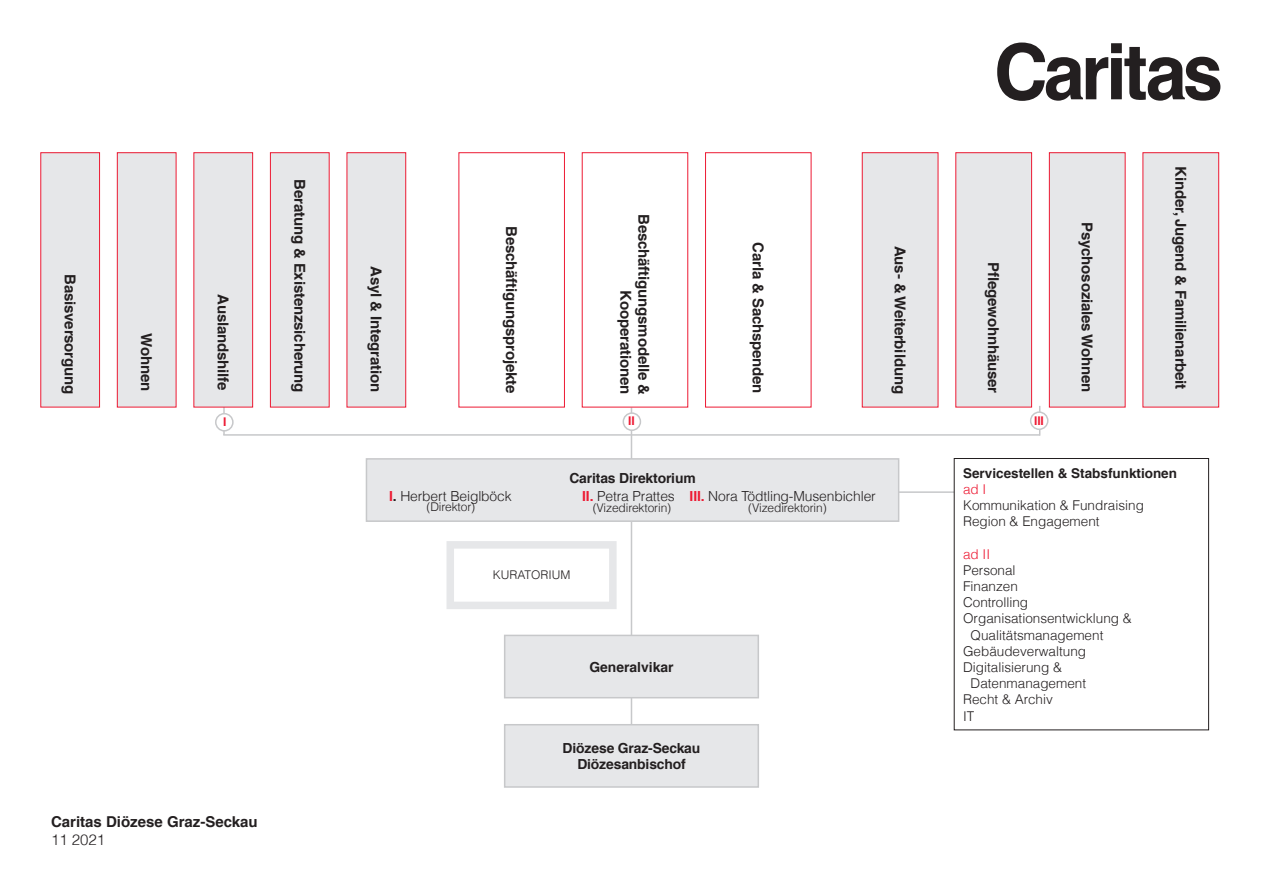
<style>
.page{position:relative;width:1263px;height:893px;background:#fff}
.page>*{position:absolute;margin:0;border:0;box-sizing:border-box;transform-origin:0 0}
.t1{font:700 15px "Helveticafor Caritas";letter-spacing:-.01em;color:#231f20}
.t2{font:300 15px "Helveticafor Caritas";color:#231f20}
.t3{font:700 13.8px/16.6px "Helveticafor Caritas";letter-spacing:-.01em;color:#231f20;text-align:center}
.t4{font:300 13.8px "Helveticafor Caritas";letter-spacing:-.01em;color:#231f20}
.t5{font:300 13.5px/16.2px "Helveticafor Caritas";color:#231f20}
.t6{font:700 13.5px "Helveticafor Caritas";color:#231f20}
.t7{font:300 13.5px "Helveticafor Caritas";color:#ed1a33}
.t8{font:300 12px "Helveticafor Caritas";letter-spacing:-.01em;color:#231f20}
.t9{font:700 12px "Helveticafor Caritas";color:#ed1a33}
.s1{font-weight:700;color:#ed1a33}
.s2{font-weight:700}
</style>
<div class="page">
<svg style="left:997px;top:43px;width:223px;height:58px"></svg>
<hr style="left:579px;top:491px;width:381px;height:2px;background:#c7c8ca">
<hr style="left:631px;top:407px;width:1px;height:346px;background:#c7c8ca">
<hr style="left:223px;top:405px;width:2px;height:30px;background:#c7c8ca">
<hr style="left:1039px;top:406px;width:1px;height:30px;background:#c7c8ca">
<div style="left:505px;top:725px;width:253px;height:62px;background:#e6e7e9"></div>
<div style="left:504px;top:724px;width:255px;height:64px;border:2px solid #c7c8ca"></div>
<div style="left:505px;top:635px;width:253px;height:63px;background:#e6e7e9"></div>
<div style="left:504px;top:635px;width:255px;height:63px;border:2px solid #c7c8ca"></div>
<div style="left:366px;top:459px;width:533px;height:62px;background:#e6e7e9"></div>
<div style="left:366px;top:458px;width:533px;height:64px;border:2px solid #c7c8ca"></div>
<div style="left:446px;top:541px;width:171px;height:68px;border:8px solid #e6e7e9"></div>
<div style="left:41px;top:153px;width:59px;height:254px;background:#e6e7e9"></div>
<div style="left:40px;top:152px;width:60px;height:255px;border:1px solid #ed1a33"></div>
<div style="left:117px;top:153px;width:59px;height:254px;background:#e6e7e9"></div>
<div style="left:117px;top:152px;width:59px;height:255px;border:1px solid #ed1a33"></div>
<div style="left:194px;top:153px;width:59px;height:254px;background:#e6e7e9"></div>
<div style="left:193px;top:152px;width:60px;height:255px;border:1px solid #ed1a33"></div>
<div style="left:270px;top:153px;width:59px;height:254px;background:#e6e7e9"></div>
<div style="left:270px;top:152px;width:60px;height:255px;border:1px solid #ed1a33"></div>
<div style="left:347px;top:153px;width:59px;height:254px;background:#e6e7e9"></div>
<div style="left:347px;top:152px;width:59px;height:255px;border:1px solid #ed1a33"></div>
<div style="left:458px;top:152px;width:107px;height:255px;border:1px solid #ed1a33"></div>
<div style="left:705px;top:152px;width:106px;height:255px;border:1px solid #ed1a33"></div>
<div style="left:1143px;top:153px;width:76px;height:254px;background:#e6e7e9"></div>
<div style="left:1142px;top:152px;width:77px;height:255px;border:1px solid #ed1a33"></div>
<div style="left:862px;top:153px;width:76px;height:254px;background:#e6e7e9"></div>
<div style="left:862px;top:152px;width:76px;height:255px;border:1px solid #ed1a33"></div>
<div style="left:1049px;top:153px;width:76px;height:254px;background:#e6e7e9"></div>
<div style="left:1049px;top:152px;width:76px;height:255px;border:1px solid #ed1a33"></div>
<div style="left:956px;top:153px;width:75px;height:254px;background:#e6e7e9"></div>
<div style="left:955px;top:152px;width:77px;height:255px;border:1px solid #ed1a33"></div>
<hr style="left:223px;top:434px;width:817px;height:2px;background:#c7c8ca">
<div style="left:954px;top:458px;width:255px;height:272px;border:1px solid #231f20"></div>
<div style="left:216px;top:414px;width:17px;height:17px;background:#fff;border-radius:50%"></div>
<div style="left:215px;top:413px;width:19px;height:19px;border:2px solid #c7c8ca;border-radius:50%"></div>
<div style="left:623px;top:413px;width:17px;height:17px;background:#fff;border-radius:50%"></div>
<div style="left:622px;top:412px;width:19px;height:19px;border:2px solid #c7c8ca;border-radius:50%"></div>
<div style="left:1031px;top:412px;width:17px;height:17px;background:#fff;border-radius:50%"></div>
<div style="left:1030px;top:411px;width:18px;height:19px;border:2px solid #c7c8ca;border-radius:50%"></div>
<p class="t1" style="left:79px;top:274px;width:121px;rotate:90deg">Basisversorgung</p>
<p class="t1" style="left:156px;top:333px;width:59px;rotate:90deg">Wohnen</p>
<p class="t1" style="left:232px;top:294px;width:97px;rotate:90deg">Auslandshilfe</p>
<p class="t1" style="left:309px;top:179px;width:215px;rotate:90deg">Beratung &amp; Existenzsicherung</p>
<p class="t1" style="left:385px;top:266px;width:127px;rotate:90deg">Asyl &amp; Integration</p>
<p class="t1" style="left:521px;top:226px;width:169px;rotate:90deg">Beschäftigungsprojekte</p>
<p class="t1" style="left:653px;top:214px;width:182px;rotate:90deg">Beschäftigungsmodelle &amp;</p>
<p class="t1" style="left:635px;top:290px;width:105px;rotate:90deg">Kooperationen</p>
<p class="t1" style="left:767px;top:242px;width:153px;rotate:90deg">Carla &amp; Sachspenden</p>
<p class="t1" style="left:909px;top:246px;width:149px;rotate:90deg">Aus- &amp; Weiterbildung</p>
<p class="t1" style="left:1003px;top:262px;width:132px;rotate:90deg">Pflegewohnhäuser</p>
<p class="t9" style="left:223px;top:414px;width:5px">I</p>
<p class="t9" style="left:628px;top:414px;width:8px">II</p>
<p class="t9" style="left:1034px;top:413px;width:11px">III</p>
<p class="t1" style="left:1096px;top:222px;width:171px;rotate:90deg">Psychosoziales Wohnen</p>
<p class="t1" style="left:1190px;top:166px;width:225px;rotate:90deg">Kinder, Jugend &amp; Familienarbeit</p>
<p class="t3" style="left:569px;top:469px;width:128px">Caritas Direktorium</p>
<p class="t4" style="left:389px;top:487px;width:124px"><span class="s1">I</span><span class="s2">.</span> Herbert Beiglböck</p>
<p class="t4" style="left:582px;top:487px;width:295px"><span class="s1">II.</span> Petra Prattes <span class="s1">III.</span> Nora Tödtling-Musenbichler</p>
<p class="t8" style="left:593px;top:500px;width:80px">(Vizedirektorin)</p>
<p class="t8" style="left:748px;top:500px;width:80px">(Vizedirektorin)</p>
<p class="t8" style="left:426px;top:499px;width:50px">(Direktor)</p>
<p class="t8" style="left:493px;top:568px;width:79px">KURATORIUM</p>
<p class="t3" style="left:589px;top:658px;width:86px">Generalvikar</p>
<p class="t3" style="left:563px;top:739px;width:139px">Diözese Graz-Seckau<br>Diözesanbischof</p>
<p class="t6" style="left:963px;top:465px;width:215px">Servicestellen &amp; Stabsfunktionen</p>
<p class="t7" style="left:963px;top:480px;width:25px">ad I</p>
<p class="t5" style="left:963px;top:497px;width:182px">Kommunikation &amp; Fundraising<br>Region &amp; Engagement</p>
<p class="t7" style="left:963px;top:545px;width:29px">ad II</p>
<p class="t5" style="left:963px;top:562px;width:54px">Personal</p>
<p class="t5" style="left:963px;top:578px;width:56px">Finanzen</p>
<p class="t5" style="left:963px;top:594px;width:67px">Controlling</p>
<p class="t5" style="left:963px;top:610px;width:170px">Organisationsentwicklung &amp;</p>
<p class="t5" style="left:970px;top:626px;width:134px">Qualitätsmanagement</p>
<p class="t5" style="left:963px;top:643px;width:125px">Gebäudeverwaltung</p>
<p class="t5" style="left:963px;top:659px;width:101px">Digitalisierung &amp;</p>
<p class="t5" style="left:970px;top:675px;width:117px">Datenmanagement</p>
<p class="t5" style="left:963px;top:691px;width:91px">Recht &amp; Archiv</p>
<p class="t5" style="left:963px;top:707px;width:13px">IT</p>
<p class="t1" style="left:51px;top:813px;width:208px">Caritas Diözese Graz-Seckau</p>
<p class="t2" style="left:51px;top:830px;width:56px">11 2021</p>
</div>
